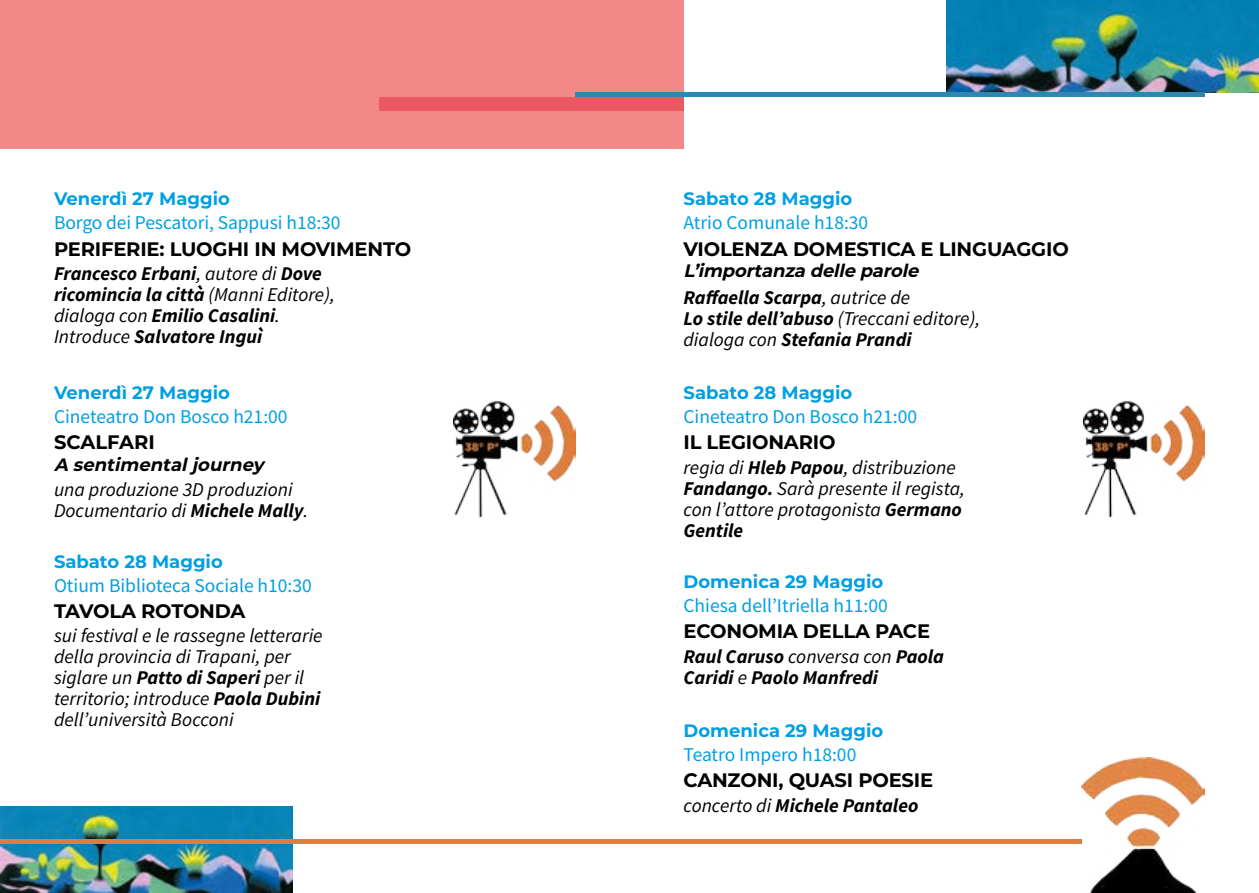
<style>
.page{position:relative;width:1259px;height:893px;background:#fff}
.page>*{position:absolute;margin:0;border:0;box-sizing:border-box;transform-origin:0 0}
.t1{font:italic 19.5px/21px "Source Sans Pro";color:#000}
.t2{font:italic 700 19.5px/21px "Source Sans Pro";color:#000}
.t3{font:19.5px "Source Sans Pro";color:#009fe3}
.t4{font:700 19.5px "Montserrat";letter-spacing:-.01em;color:#000}
.t5{font:700 18px "Montserrat";color:#009fe3}
.t6{font:italic 700 18px "Montserrat";color:#000}
.s1{font-weight:400}
.s2{font-weight:700}
</style>
<div class="page">
<div style="left:0;top:0;width:683px;height:149px;background:#f18988"></div>
<img style="left:0;top:806px;width:293px;height:87px">
<div style="left:378px;top:97px;width:305px;height:14px;background:#e85963"></div>
<div style="left:0;top:839px;width:1081px;height:5px;background:#df7d3c"></div>
<img style="left:454px;top:401px;width:121px;height:117px">
<img style="left:946px;top:0;width:313px;height:92px">
<div style="left:575px;top:92px;width:630px;height:5px;background:#2d87b1"></div>
<img style="left:1083px;top:401px;width:122px;height:117px">
<img style="left:1081px;top:757px;width:124px;height:136px">
<p class="t5" style="left:54px;top:186px;width:177px">Venerdì 27 Maggio</p>
<p class="t4" style="left:54px;top:235px;width:72px">PERI FERIE</p>
<p class="t4" style="left:159px;top:235px;width:138px">: LUOGHI IN MOVIMENTO</p>
<p class="t2" style="left:54px;top:262px;width:282px">Francesco Erbani<span class="s1">, autore di</span> Dove ricomincia la città <span class="s1">(Manni Editore), dialoga con</span> Emilio Casalini<span class="s1">.<br>Introduce</span> Salvatore Inguì</p>
<p class="t3" style="left:54px;top:210px;width:288px">Borgo dei Pescatori, Sappusi h18:30</p>
<p class="t5" style="left:54px;top:379px;width:177px">Venerdì 27 Maggio</p>
<p class="t4" style="left:54px;top:428px;width:15px">SCAL</p>
<p class="t4" style="left:107px;top:428px;width:25px">FARI</p>
<p class="t6" style="left:54px;top:452px;width:211px">A sentimentaljourney</p>
<p class="t1" style="left:54px;top:478px;width:256px">una produzione 3D produzioni<br>Documentario di <span class="s2">Michele Mally</span>.</p>
<p class="t3" style="left:54px;top:404px;width:235px">Cineteatro Don Bosco h21:00</p>
<p class="t5" style="left:54px;top:548px;width:170px">Sabato 28 M aggio</p>
<p class="t4" style="left:54px;top:597px;width:15px">TAVOLA</p>
<p class="t4" style="left:141px;top:597px;width:16px">ROTON</p>
<p class="t4" style="left:215px;top:597px;width:32px">DA</p>
<p class="t1" style="left:54px;top:625px;width:270px">sui festival e le rassegne letterarie della provincia di Trapani, per siglare un <span class="s2">Patto di Saperi</span> per il territorio; introduce <span class="s2">Paola Dubini </span>dell’università Bocconi</p>
<p class="t3" style="left:54px;top:573px;width:259px">Otium Biblioteca Sociale h10:30</p>
<p class="t5" style="left:683px;top:186px;width:170px">Sabato 28 M aggio</p>
<p class="t4" style="left:683px;top:235px;width:14px">VIOLEN</p>
<p class="t4" style="left:760px;top:235px;width:64px">ZA DOMESTICA</p>
<p class="t4" style="left:920px;top:235px;width:31px">E LING</p>
<p class="t4" style="left:987px;top:235px;width:30px">UAGGIO</p>
<p class="t6" style="left:683px;top:258px;width:242px">L’importanza delle parole</p>
<p class="t2" style="left:683px;top:287px;width:298px">Raffaella Scarpa<span class="s1">, autrice de<br></span>Lo stile dell’abuso <span class="s1">(Treccani editore), dialoga con</span> Stefania Prandi</p>
<p class="t3" style="left:683px;top:210px;width:186px">Atrio Comunale h18:30</p>
<p class="t5" style="left:683px;top:379px;width:170px">Sabato 28 M aggio</p>
<p class="t4" style="left:683px;top:428px;width:37px">IL LEGIONARIO</p>
<p class="t1" style="left:683px;top:457px;width:283px">regia di <span class="s2">Hleb Papou</span>, distribuzione<br><span class="s2">Fandango.</span> Sarà presente il regista, con l’attore protagonista <span class="s2">Germano<br>Gentile</span></p>
<p class="t3" style="left:683px;top:404px;width:235px">Cineteatro Don Bosco h21:00</p>
<p class="t5" style="left:683px;top:568px;width:201px">Domenica 29 Maggio</p>
<p class="t4" style="left:683px;top:617px;width:16px">ECONOMIA</p>
<p class="t4" style="left:803px;top:617px;width:30px">DELLA</p>
<p class="t4" style="left:875px;top:617px;width:28px">PACE</p>
<p class="t2" style="left:683px;top:645px;width:262px">Raul Caruso <span class="s1">conversa con</span> Paola<br>Caridi <span class="s1">e</span> Paolo Manfredi</p>
<p class="t3" style="left:683px;top:593px;width:206px">Chiesa dell’Itriella h11:00</p>
<p class="t5" style="left:683px;top:717px;width:201px">Domenica 29 Maggio</p>
<p class="t4" style="left:683px;top:766px;width:15px">CAN</p>
<p class="t4" style="left:727px;top:766px;width:26px">ZONI</p>
<p class="t4" style="left:778px;top:766px;width:54px">, QUASI</p>
<p class="t4" style="left:858px;top:766px;width:27px">POESIE</p>
<p class="t2" style="left:683px;top:794px;width:236px"><span class="s1">concerto di</span> Michele Pantaleo</p>
<p class="t3" style="left:683px;top:742px;width:174px">Teatro Impero h18:00</p>
</div>
